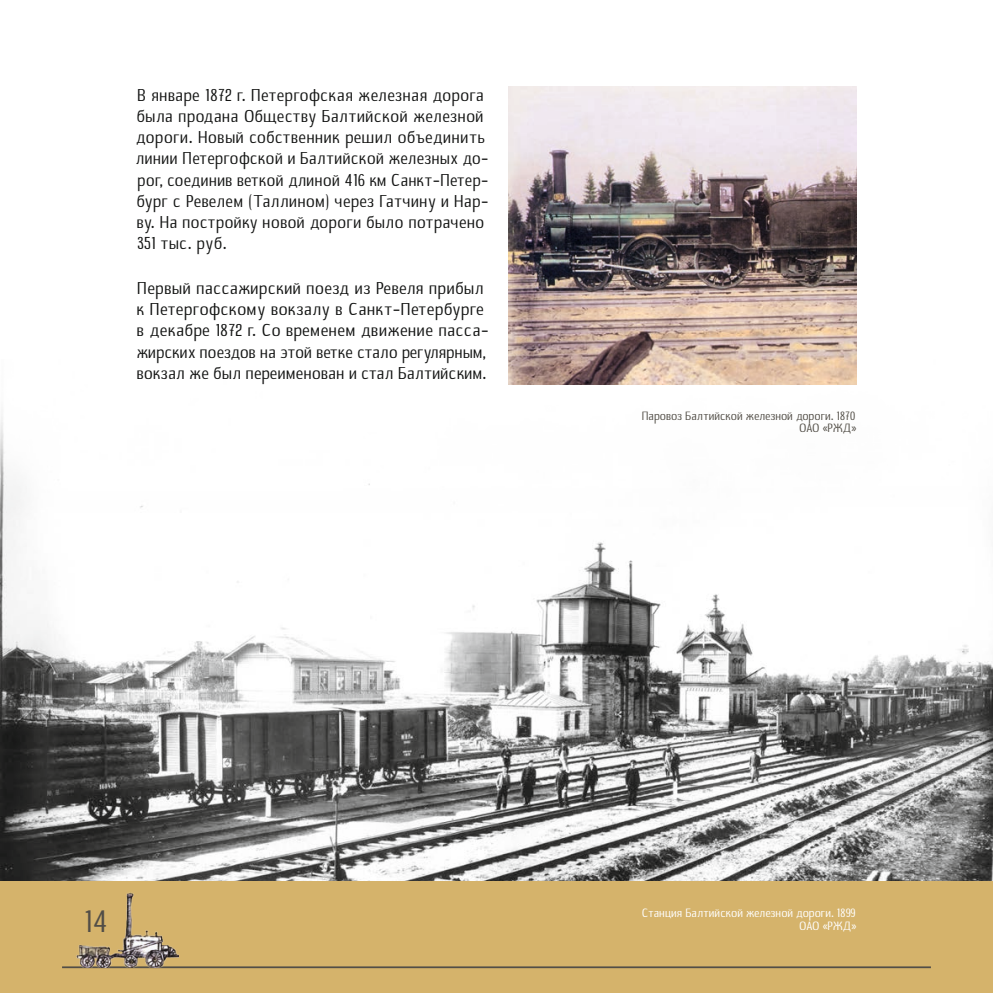
<style>
.page{position:relative;width:993px;height:993px;background:#fff}
.page>*{position:absolute;margin:0;border:0;box-sizing:border-box;transform-origin:0 0}
.t1{font:31.5px "B20 Sans";color:#524e47}
.t2{font:17.5px/21px "B20 Sans";letter-spacing:.02em;color:#131413}
.t3{font:12.25px/12.4px "B20 Sans";color:#524e47;text-align:right}
.t4{font:12.25px/12.4px "B20 Sans";color:#fff;text-align:right}
</style>
<div class="page">
<img style="left:0;top:360px;width:992px;height:521px">
<div style="left:0;top:881px;width:992px;height:111px;background:#d5b36b"></div>
<hr style="left:62px;top:966px;width:868px;height:1px;background:#524e47">
<img style="left:77px;top:892px;width:101px;height:74px">
<img style="left:508px;top:87px;width:348px;height:297px">
<p class="t2" style="left:136px;top:86px;width:354px">В январе 1872 г. Петергофская железная дорога была продана Обществу Балтийской железной дороги. Новый собственник решил объединить линии Петергофской и Балтийской железных до&shy;рог, соединив веткой длиной 416 км Санкт-Петер&shy;бург с Ревелем (Таллином) через Гатчину и Нар&shy;ву. На постройку новой дороги было потрачено 351 тыс. руб.</p>
<p class="t2" style="left:137px;top:279px;width:353px">Первый пассажирский поезд из Ревеля прибыл к Петергофскому вокзалу в Санкт-Петербурге в декабре 1872 г. Со временем движение пасса&shy;жирских поездов на этой ветке стало регулярным, вокзал же был переименован и стал Балтийским.</p>
<p class="t3" style="left:642px;top:410px;width:216px">Паровоз Балтийской железной дороги. 1870<br>ОАО «РЖД»</p>
<h1 class="t1" style="left:85px;top:905px;width:25px">14</h1>
<p class="t4" style="left:641px;top:907px;width:216px">Станция Балтийской железной дороги. 1899<br>ОАО «РЖД»</p>
</div>
